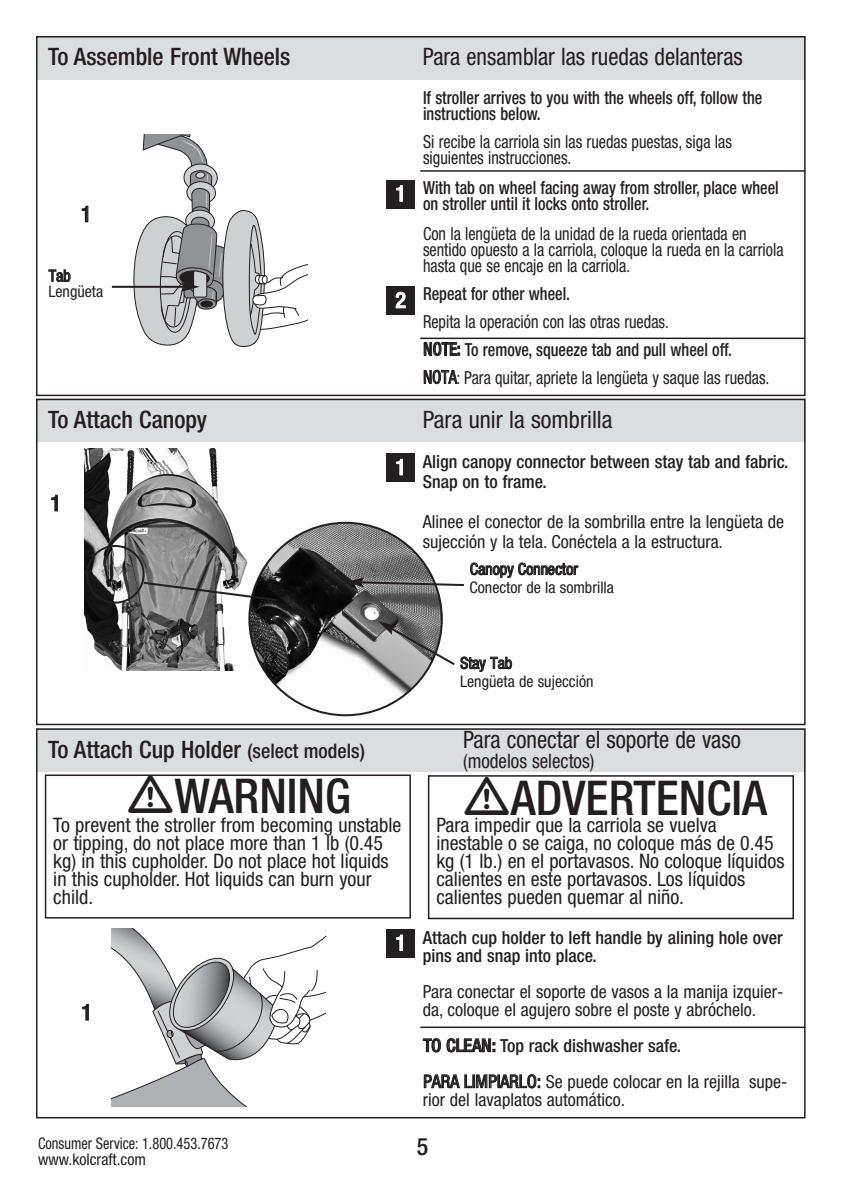
<style>
.page{position:relative;width:842px;height:1191px;background:#fff}
.page>*{position:absolute;margin:0;border:0;box-sizing:border-box;transform-origin:0 0}
.t1{font:500 condensed 48px "Helvetica Neue";color:#231f20}
.t2{font:500 condensed 24px "Helvetica Neue";color:#231f20}
.t3{font:condensed 24px "Helvetica Neue";color:#231f20;scale:.95 1}
.t4{font:condensed 24px "Helvetica Neue";color:#231f20}
.t5{font:500 condensed 22px "Helvetica Neue";color:#fff}
.t6{font:500 condensed 22px "Helvetica Neue";color:#231f20}
.t7{font:condensed 20px/18px "Helvetica Neue";color:#231f20}
.t8{font:condensed 20px "Helvetica Neue";color:#231f20;scale:.95 1}
.t9{font:condensed 18px/16px "Helvetica Neue";color:#231f20;scale:.9 1}
.t10{font:condensed 18px/18px "Helvetica Neue";color:#231f20}
.t11{font:500 condensed 18px/16px "Helvetica Neue";color:#231f20;scale:.9 1}
.t12{font:500 condensed 18px/20px "Helvetica Neue";color:#231f20}
.t13{font:condensed 16px/18.2px "Helvetica Neue";color:#231f20}
.t14{font:condensed 16px "Helvetica Neue";color:#231f20;scale:.9 1}
.s1{font-size:20px}
</style>
<div class="page">
<div style="left:36px;top:36px;width:385px;height:43px;background:#dcdddf"></div>
<div style="left:421px;top:36px;width:385px;height:43px;background:#dcdddf"></div>
<div style="left:36px;top:36px;width:770px;height:360px;border:2px solid #231f20"></div>
<div style="left:386px;top:180px;width:29px;height:29px;background:#231f20"></div>
<hr style="left:420px;top:337px;width:386px;height:2px;background:#231f20">
<div style="left:36px;top:399px;width:385px;height:43px;background:#dcdddf"></div>
<div style="left:421px;top:399px;width:385px;height:43px;background:#dcdddf"></div>
<div style="left:36px;top:399px;width:770px;height:326px;border:2px solid #231f20"></div>
<div style="left:386px;top:453px;width:29px;height:29px;background:#231f20"></div>
<img style="left:85px;top:448px;width:143px;height:174px">
<hr style="left:112px;top:286px;width:73px;height:2px;background:#231f20">
<svg style="left:132px;top:134px;width:175px;height:213px"></svg>
<hr style="left:420px;top:170px;width:386px;height:2px;background:#231f20">
<svg style="left:86px;top:522px;width:378px;height:194px"></svg>
<div style="left:386px;top:286px;width:29px;height:29px;background:#231f20"></div>
<div style="left:36px;top:728px;width:385px;height:43px;background:#dcdddf"></div>
<div style="left:421px;top:728px;width:384px;height:43px;background:#dcdddf"></div>
<div style="left:36px;top:728px;width:770px;height:390px;border:2px solid #231f20"></div>
<div style="left:386px;top:929px;width:29px;height:29px;background:#231f20"></div>
<hr style="left:420px;top:1026px;width:386px;height:2px;background:#231f20">
<div style="left:45px;top:774px;width:366px;height:144px;border:2px solid #231f20"></div>
<div style="left:428px;top:775px;width:366px;height:144px;border:2px solid #231f20"></div>
<svg style="left:112px;top:928px;width:213px;height:178px"></svg>
<svg style="left:128px;top:774px;width:45px;height:3px"></svg>
<svg style="left:465px;top:777px;width:44px;height:1px"></svg>
<p class="t2" style="left:48px;top:48px;width:244px">To Assemble Front Wheels</p>
<p class="t3" style="left:423px;top:48px;width:338px">Para ensamblar las ruedas delanteras</p>
<p class="t6" style="left:81px;top:206px;width:12px">1</p>
<p class="t13" style="left:48px;top:269px;width:56px;line-height:16px">Tab<br>Lengüeta</p>
<p class="t5" style="left:395px;top:186px;width:12px">1</p>
<p class="t5" style="left:395px;top:292px;width:12px">2</p>
<p class="t11" style="left:423px;top:91px;width:378px">If stroller arrives to you with the wheels off, follow the instructions below.</p>
<p class="t9" style="left:423px;top:135px;width:345px">Si recibe la carriola sin las ruedas puestas, siga las siguientes instrucciones.</p>
<p class="t11" style="left:423px;top:181px;width:397px">With tab on wheel facing away from stroller, place wheel on stroller until it locks onto stroller.</p>
<p class="t9" style="left:423px;top:227px;width:402px">Con la lengüeta de la unidad de la rueda orientada en sentido opuesto a la carriola, coloque la rueda en la carriola hasta que se encaje en la carriola.</p>
<p class="t11" style="left:423px;top:287px;width:165px">Repeat for other wheel.</p>
<p class="t9" style="left:423px;top:315px;width:275px">Repita la operación con las otras ruedas.</p>
<p class="t11" style="left:423px;top:343px;width:344px">NOTE: To remove, squeeze tab and pull wheel off.</p>
<p class="t9" style="left:423px;top:371px;width:386px">NOTA: Para quitar, apriete la lengüeta y saque las ruedas.</p>
<p class="t2" style="left:48px;top:411px;width:161px">To Attach Canopy</p>
<p class="t4" style="left:423px;top:411px;width:191px">Para unir la sombrilla</p>
<p class="t12" style="left:423px;top:453px;width:367px">Align canopy connector between stay tab and fabric.<br>Snap on to frame.</p>
<p class="t10" style="left:423px;top:513px;width:363px;line-height:20px">Alinee el conector de la sombrilla entre la lengüeta de sujección y la tela. Conéctela a la estructura.</p>
<p class="t5" style="left:395px;top:459px;width:12px">1</p>
<p class="t6" style="left:50px;top:495px;width:12px">1</p>
<p class="t13" style="left:469px;top:561px;width:146px">Canopy Connector<br>Conector de la sombrilla</p>
<p class="t13" style="left:460px;top:655px;width:135px">Stay Tab<br>Lengüeta de sujección</p>
<p class="t2" style="left:48px;top:740px;width:318px">To Attach Cup Holder <span class="s1">(select models)</span></p>
<p class="t3" style="left:463px;top:730px;width:294px">Para conectar el soporte de vaso</p>
<p class="t8" style="left:463px;top:753px;width:140px">(modelos selectos)</p>
<h1 class="t1" style="left:175px;top:778px;width:178px">WARNING</h1>
<p class="t7" style="left:53px;top:817px;width:350px">To prevent the stroller from becoming unstable or tipping, do not place more than 1 lb (0.45 kg) in this cupholder. Do not place hot liquids in this cupholder. Hot liquids can burn your child.</p>
<p class="t6" style="left:81px;top:1004px;width:12px">1</p>
<p class="t5" style="left:395px;top:935px;width:12px">1</p>
<h1 class="t1" style="left:511px;top:781px;width:258px">ADVERTENCIA</h1>
<p class="t7" style="left:436px;top:817px;width:350px">Para impedir que la carriola se vuelva inestable o se caiga, no coloque más de 0.45 kg (1 lb.) en el portavasos. No coloque líquidos calientes en este portavasos. Los líquidos calientes pueden quemar al niño.</p>
<p class="t12" style="left:423px;top:930px;width:361px;line-height:18px">Attach cup holder to left handle by alining hole over pins and snap into place.</p>
<p class="t10" style="left:423px;top:984px;width:362px">Para conectar el soporte de vasos a la manija izquier&shy;da, coloque el agujero sobre el poste y abróchelo.</p>
<p class="t12" style="left:423px;top:1037px;width:259px">TO CLEAN: Top rack dishwasher safe.</p>
<p class="t10" style="left:423px;top:1074px;width:366px">PARA LIMPIARLO: Se puede colocar en la rejilla supe&shy;rior del lavaplatos automático.</p>
<p class="t14" style="left:38px;top:1138px;width:213px">Consumer Service: 1.800.453.7673</p>
<p class="t2" style="left:417px;top:1138px;width:13px">5</p>
<p class="t13" style="left:38px;top:1152px;width:110px">www.kolcraft.com</p>
</div>
